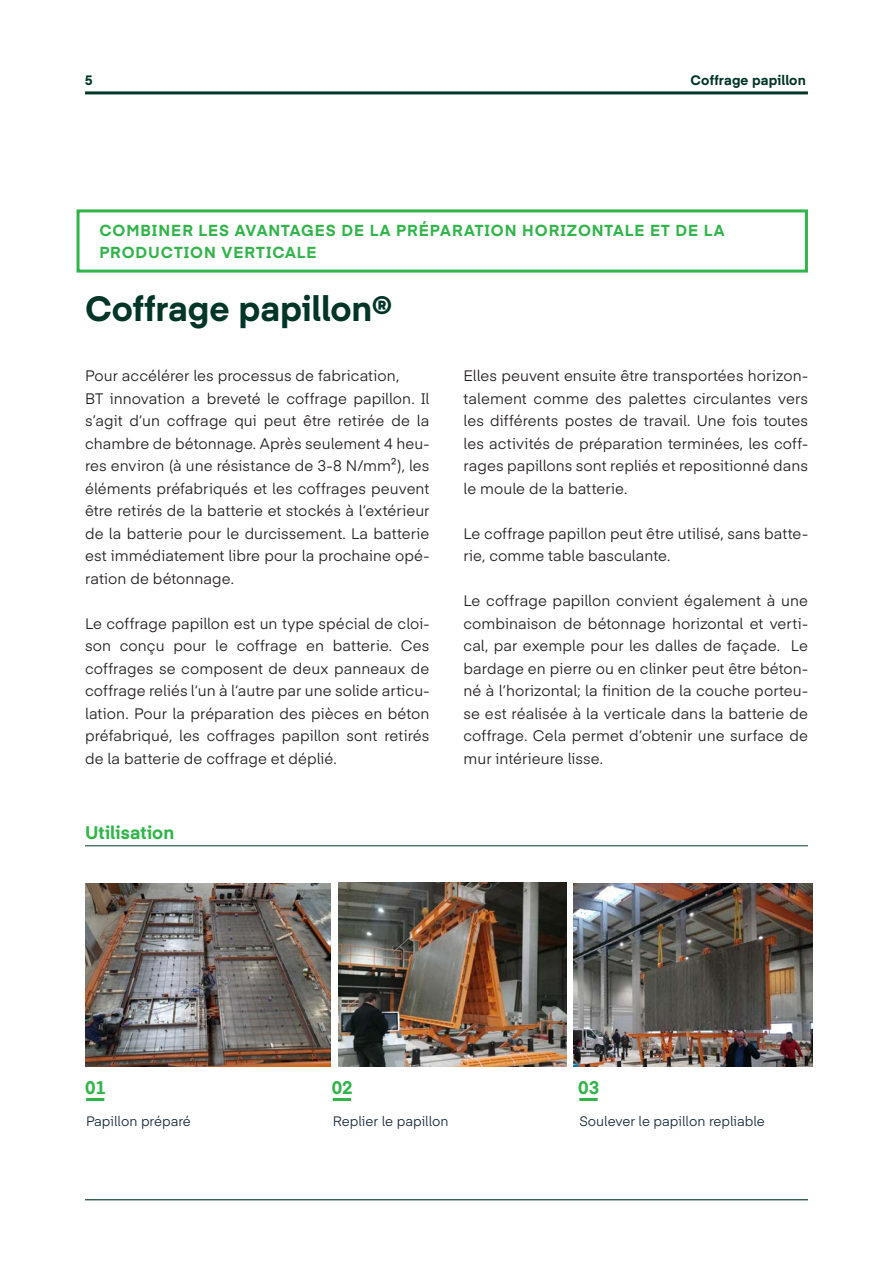
<style>
.page{position:relative;width:893px;height:1263px;background:#fff}
.page>*{position:absolute;margin:0;border:0;box-sizing:border-box;transform-origin:0 0}
.t1{font:700 34.5px "Eina 04";letter-spacing:-.005em;color:#003527}
.t2{font:700 18px "Eina 04";letter-spacing:.005em;color:#31b44a}
.t3{font:700 15.75px "Eina 04";letter-spacing:.06em;color:#31b44a}
.t4{font:15px/22.5px "Eina 04";letter-spacing:.005em;color:#231f20;text-align:justify}
.t5{font:13.5px "Eina 04";color:#172938}
.t6{font:700 13.5px "Eina 04";letter-spacing:.01em;color:#003527}
</style>
<div class="page">
<hr style="left:85px;top:1199px;width:723px;height:1px;background:#003527">
<hr style="left:85px;top:91px;width:723px;height:3px;background:#003527">
<hr style="left:86px;top:1098px;width:18px;height:3px;background:#31b44a">
<hr style="left:333px;top:1098px;width:18px;height:3px;background:#31b44a">
<hr style="left:579px;top:1098px;width:19px;height:3px;background:#31b44a">
<hr style="left:85px;top:845px;width:723px;height:1px;background:#003527">
<div style="left:77px;top:209px;width:731px;height:64px;border:3px solid #31b44a"></div>
<img style="left:85px;top:883px;width:245px;height:183px">
<img style="left:573px;top:883px;width:240px;height:184px">
<img style="left:338px;top:883px;width:228px;height:183px">
<p class="t6" style="left:85px;top:70px;width:9px">6</p>
<p class="t6" style="left:691px;top:70px;width:117px">Coffrage papillon</p>
<p class="t6" style="left:85px;top:70px;width:9px">5</p>
<p class="t3" style="left:99px;top:218px;width:627px">COMBINER LES AVANTAGES DE LA PRÉPARATION HORIZONTALE ET DE LA</p>
<p class="t3" style="left:99px;top:241px;width:219px">PRODUCTION VERTICALE</p>
<p class="t1" style="left:85px;top:283px;width:308px">Coffrage papillon®</p>
<p class="t4" style="left:85px;top:364px;width:316px">Pour accélérer les processus de fabrication,</p>
<p class="t4" style="left:85px;top:386px;width:346px">BT innovation a breveté le coffrage papillon. Il s’agit d’un coffrage qui peut être retirée de la chambre de bétonnage. Après seulement 4 heu&shy;res environ (à une résistance de 3-8 N/mm²), les éléments préfabriqués et les coffrages peuvent être retirés de la batterie et stockés à l‘extérieur de la batterie pour le durcissement. La batterie est immédiatement libre pour la prochaine opé&shy;ration de bétonnage.</p>
<p class="t4" style="left:85px;top:611px;width:346px">Le coffrage papillon est un type spécial de cloi&shy;son conçu pour le coffrage en batterie. Ces coffrages se composent de deux panneaux de coffrage reliés l‘un à l‘autre par une solide articu&shy;lation. Pour la préparation des pièces en béton préfabriqué, les coffrages papillon sont retirés de la batterie de coffrage et déplié.</p>
<p class="t2" style="left:85px;top:819px;width:91px">Utilisation</p>
<p class="t4" style="left:463px;top:364px;width:346px">Elles peuvent ensuite être transportées horizon&shy;talement comme des palettes circulantes vers les différents postes de travail. Une fois toutes les activités de préparation terminées, les coff&shy;rages papillons sont repliés et repositionné dans le moule de la batterie.</p>
<p class="t4" style="left:463px;top:521px;width:346px">Le coffrage papillon peut être utilisé, sans batte&shy;rie, comme table basculante.</p>
<p class="t4" style="left:463px;top:589px;width:346px">Le coffrage papillon convient également à une combinaison de bétonnage horizontal et verti&shy;cal, par exemple pour les dalles de façade. Le bardage en pierre ou en clinker peut être béton&shy;né à l’horizontal; la finition de la couche porteu&shy;se est réalisée à la verticale dans la batterie de coffrage. Cela permet d’obtenir une surface de mur intérieure lisse.</p>
<p class="t2" style="left:85px;top:1074px;width:22px">01</p>
<p class="t5" style="left:86px;top:1111px;width:106px">Papillon préparé</p>
<p class="t2" style="left:332px;top:1074px;width:22px">02</p>
<p class="t5" style="left:333px;top:1111px;width:117px">Replier le papillon</p>
<p class="t2" style="left:578px;top:1074px;width:22px">03</p>
<p class="t5" style="left:579px;top:1111px;width:187px">Soulever le papillon repliable</p>
</div>
